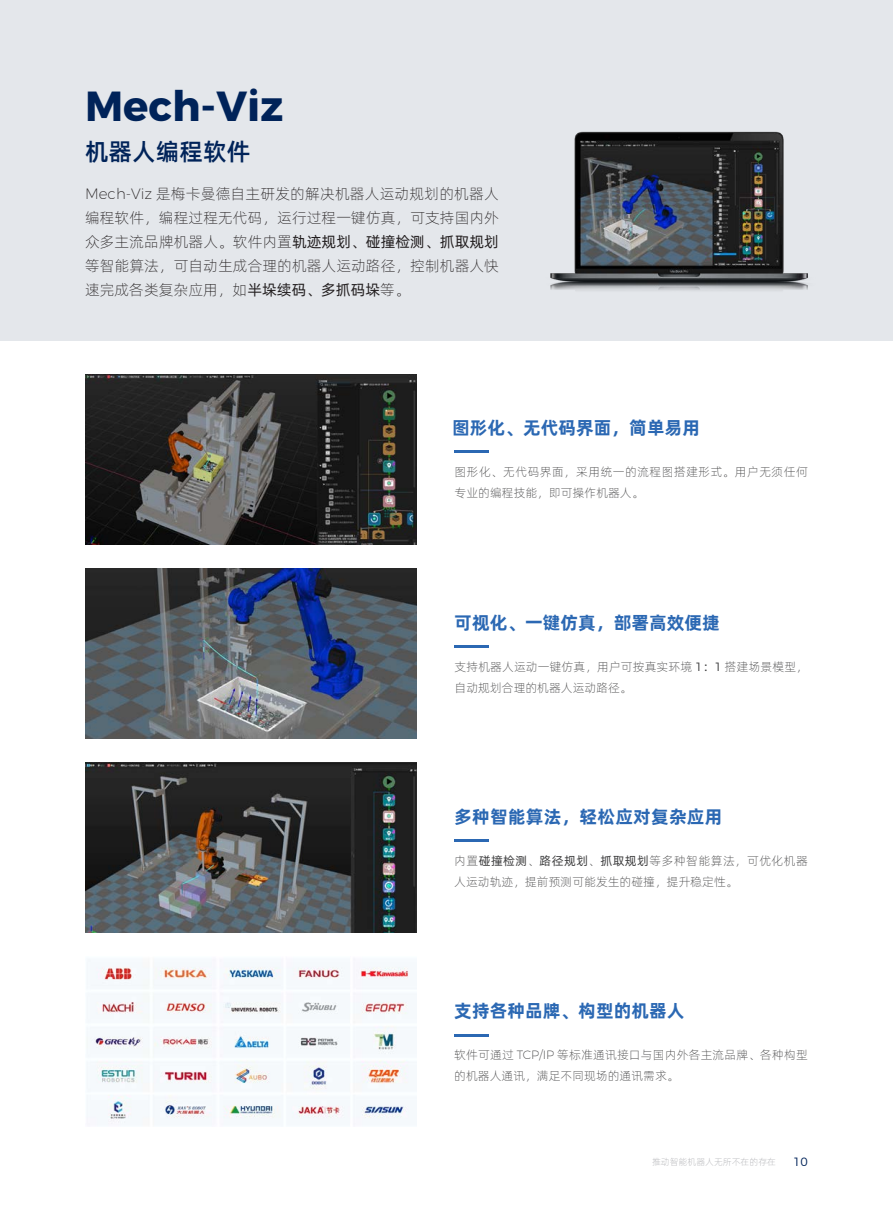
<style>
.page{position:relative;width:893px;height:1212px;background:#fff}
.page>*{position:absolute;margin:0;border:0;box-sizing:border-box;transform-origin:0 0}
.段落样式1{font:700 42px "Montserrat";color:#002359}
.段落样式1-2{font:24px "Alibaba Pu Hui Ti M";color:#002359}
.小标题{font:18px "Alibaba Pu Hui Ti B";color:#2b68b3}
.内文{font:15px/24px "Alibaba Pu Hui Ti L";color:#231f20;text-align:justify}
.内文细体{font:12px/21px "Alibaba Pu Hui Ti L";letter-spacing:.005em;color:#3e3e3f}
.内文细体-2{font:12px/21px "Alibaba Pu Hui Ti L";letter-spacing:.035em;color:#3e3e3f}
.t1{font:300 12px "Montserrat";color:#002359}
.t2{font:9px "Alibaba Pu Hui Ti L";color:#a8a9ad}
.s1{font-family:"Montserrat";font-weight:200}
.s2{font-family:"Alibaba Pu Hui Ti R"}
.s3{font-family:"Montserrat";font-weight:300}
</style>
<div class="page">
<img style="left:87px;top:959px;width:330px;height:165px">
<div style="left:0;top:0;width:893px;height:340px;background:#e4e7eb"></div>
<img style="left:550px;top:131px;width:258px;height:160px">
<img style="left:85px;top:569px;width:332px;height:170px">
<img style="left:85px;top:763px;width:332px;height:170px">
<img style="left:85px;top:375px;width:332px;height:170px">
<hr style="left:454px;top:450px;width:34px;height:3px;background:#2b68b3">
<hr style="left:454px;top:645px;width:34px;height:3px;background:#2b68b3">
<hr style="left:454px;top:839px;width:34px;height:3px;background:#2b68b3">
<hr style="left:454px;top:1034px;width:34px;height:2px;background:#2b68b3">
<p class="段落样式1" style="left:85px;top:71px;width:200px">Mech-Viz</p>
<p class="段落样式1-2" style="left:85px;top:133px;width:167px">机器人编程软件</p>
<p class="内文" style="left:85px;top:181px;width:415px"><span class="s1">Mech-Viz</span> 是梅卡曼德自主研发的解决机器人运动规划的机器人编程软件，编程过程无代码，运行过程一键仿真，可支持国内外众多主流品牌机器人。软件内置<span class="s2">轨迹规划、碰撞检测、抓取规划</span>等智能算法，可自动生成合理的机器人运动路径，控制机器人快速完成各类复杂应用，如<span class="s2">半垛续码、多抓码垛</span>等。</p>
<p class="小标题" style="left:452px;top:413px;width:249px">图形化、无代码界面，简单易用</p>
<p class="内文细体-2" style="left:455px;top:460px;width:355px">图形化、无代码界面，采用统一的流程图搭建形式。用户无须任何专业的编程技能，即可操作机器人。</p>
<p class="小标题" style="left:454px;top:608px;width:267px">可视化、一键仿真，部署高效便捷</p>
<p class="内文细体" style="left:455px;top:655px;width:355px">支持机器人运动一键仿真，用户可按真实环境 <span class="s3">1</span><span class="s2">：</span><span class="s3">1</span> 搭建场景模型，自动规划合理的机器人运动路径。</p>
<p class="小标题" style="left:454px;top:803px;width:270px">多种智能算法，轻松应对复杂应用</p>
<p class="内文细体" style="left:454px;top:849px;width:355px">内置<span class="s2">碰撞检测</span>、<span class="s2">路径规划</span>、<span class="s2">抓取规划</span>等多种智能算法，可优化机器人运动轨迹，提前预测可能发生的碰撞，提升稳定性。</p>
<p class="小标题" style="left:454px;top:997px;width:232px">支持各种品牌、构型的机器人</p>
<p class="内文细体" style="left:454px;top:1043px;width:355px">软件可通过 <span class="s1">TCP/IP</span> 等标准通讯接口与国内外各主流品牌、各种构型的机器人通讯，满足不同现场的通讯需求。</p>
<p class="t2" style="left:652px;top:1155px;width:125px">推动智能机器人无所不在的存在</p>
<p class="t1" style="left:793px;top:1152px;width:16px">10</p>
</div>
